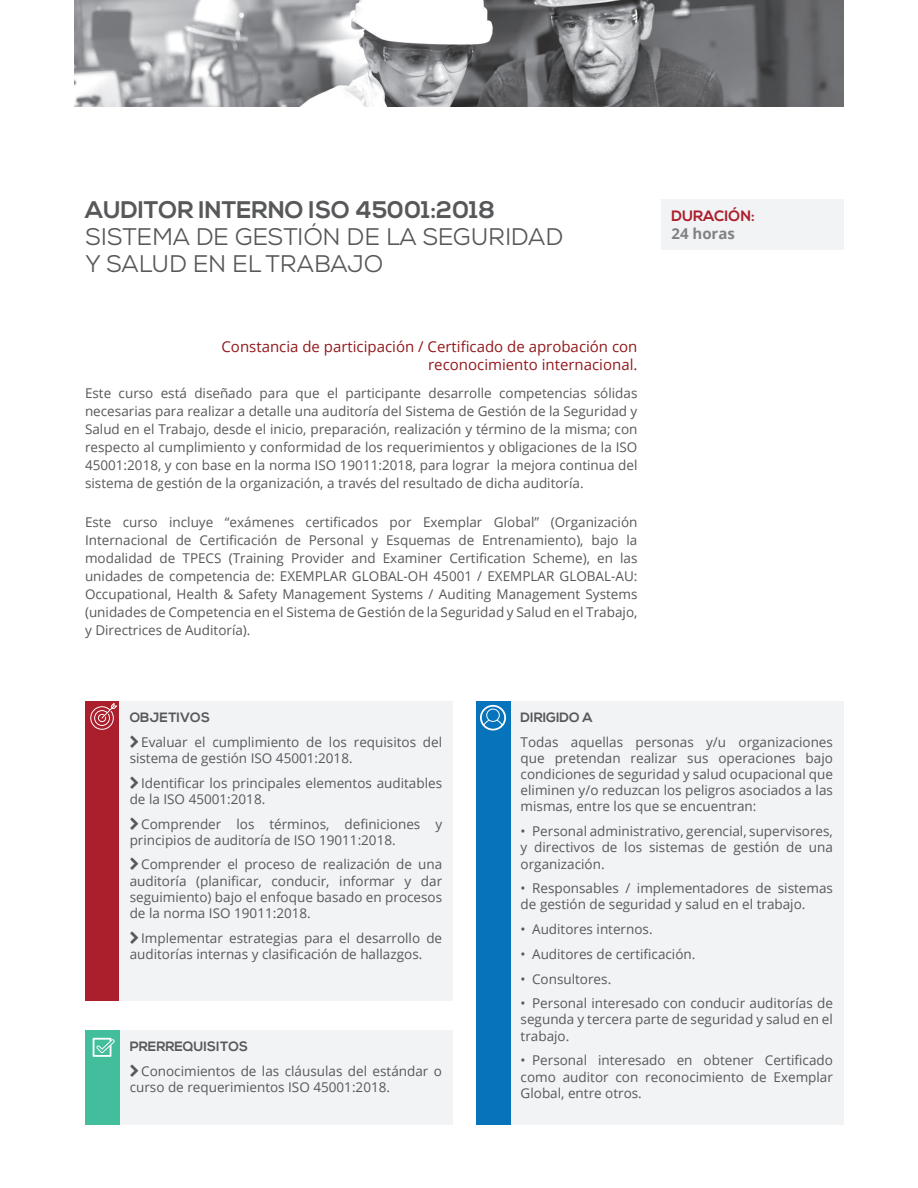
<style>
.page{position:relative;width:918px;height:1188px;background:#fff}
.page>*{position:absolute;margin:0;border:0;box-sizing:border-box;transform-origin:0 0}
.t1{font:24px/27px "Nexa";letter-spacing:-.02em;color:#57585a}
.t2{font:700 24px "Nexa";color:#57585a}
.t3{font:15px/18px "Open Sans";color:#93191d;text-align:right}
.Secciones{font:700 15px "Nexa";color:#ab1e2c}
.Secciones-2{font:700 15px "Open Sans";color:#808285}
.t4{font:13.5px/16.2px "Open Sans";color:#57585a;text-align:justify}
.t5{font:700 13.5px "Nexa";color:#57585a}
</style>
<div class="page">
<div style="left:661px;top:199px;width:183px;height:51px;background:#f2f3f4"></div>
<div style="left:85px;top:701px;width:34px;height:300px;background:#ab1e2c"></div>
<div style="left:119px;top:701px;width:334px;height:300px;background:#f2f3f4"></div>
<svg style="left:90px;top:703px;width:27px;height:27px"></svg>
<div style="left:510px;top:701px;width:334px;height:423px;background:#f2f3f4"></div>
<div style="left:119px;top:1030px;width:334px;height:94px;background:#f2f3f4"></div>
<div style="left:476px;top:701px;width:34px;height:423px;background:#0773bb"></div>
<div style="left:85px;top:1030px;width:34px;height:94px;background:#43be9d"></div>
<svg style="left:480px;top:705px;width:26px;height:25px"></svg>
<svg style="left:93px;top:1038px;width:22px;height:19px"></svg>
<img style="left:74px;top:0;width:770px;height:106px">
<h1 class="t2" style="left:85px;top:195px;width:412px">AUDITOR INTERNO ISO 45001:2018</h1>
<h1 class="t1" style="left:85px;top:223px;width:480px">SISTEMA DE GESTIÓN DE LA SEGURIDAD<br>Y SALUD EN EL TRABAJO</h1>
<p class="t3" style="left:221px;top:337px;width:418px">Constancia de participación / Certificado de aprobación con reconocimiento internacional.</p>
<p class="t4" style="left:85px;top:383px;width:554px;line-height:18px">Este curso está diseñado para que el participante desarrolle competencias sólidas necesarias para realizar a detalle una auditoría del Sistema de Gestión de la Seguridad y Salud en el Trabajo, desde el inicio, preparación, realización y término de la misma; con respecto al cumplimiento y conformidad de los requerimientos y obligaciones de la ISO 45001:2018, y con base en la norma ISO 19011:2018, para lograr la mejora continua del sistema de gestión de la organización, a través del resultado de dicha auditoría.</p>
<p class="t4" style="left:85px;top:513px;width:554px;line-height:18px">Este curso incluye “exámenes certificados por Exemplar Global” (Organización Internacional de Certificación de Personal y Esquemas de Entrenamiento), bajo la modalidad de TPECS (Training Provider and Examiner Certification Scheme), en las unidades de competencia de: EXEMPLAR GLOBAL-OH 45001 / EXEMPLAR GLOBAL-AU:<br>Occupational, Health &amp; Safety Management Systems / Auditing Management Systems (unidades de Competencia en el Sistema de Gestión de la Seguridad y Salud en el Trabajo, y Directrices de Auditoría).</p>
<p class="Secciones" style="left:671px;top:208px;width:85px">DURACIÓN:</p>
<p class="Secciones-2" style="left:671px;top:223px;width:65px">24 horas</p>
<p class="t5" style="left:130px;top:710px;width:82px">OBJETIVOS</p>
<p class="t4" style="left:130px;top:733px;width:314px;text-indent:11px">Evaluar el cumplimiento de los requisitos del sistema de gestión ISO 45001:2018.</p>
<p class="t4" style="left:130px;top:774px;width:314px;text-indent:11px">Identificar los principales elementos auditables de la ISO 45001:2018.</p>
<p class="t4" style="left:130px;top:815px;width:314px;text-indent:11px">Comprender los términos, definiciones y principios de auditoría de ISO 19011:2018.</p>
<p class="t4" style="left:130px;top:856px;width:314px;text-indent:11px">Comprender el proceso de realización de una auditoría (planificar, conducir, informar y dar seguimiento) bajo el enfoque basado en procesos de la norma ISO 19011:2018.</p>
<p class="t4" style="left:130px;top:929px;width:314px;text-indent:11px">Implementar estrategias para el desarrollo de auditorías internas y clasificación de hallazgos.</p>
<p class="t5" style="left:130px;top:1038px;width:120px">PRERREQUISITOS</p>
<p class="t4" style="left:130px;top:1062px;width:314px;text-indent:11px">Conocimientos de las cláusulas del estándar o curso de requerimientos ISO 45001:2018.</p>
<p class="t5" style="left:521px;top:709px;width:74px">DIRIGIDO A</p>
<p class="t4" style="left:521px;top:733px;width:314px">Todas aquellas personas y/u organizaciones que pretendan realizar sus operaciones bajo condiciones de seguridad y salud ocupacional que eliminen y/o reduzcan los peligros asociados a las mismas, entre los que se encuentran:</p>
<p class="t4" style="left:521px;top:823px;width:314px">• Personal administrativo, gerencial, supervisores, y directivos de los sistemas de gestión de una organización.</p>
<p class="t4" style="left:521px;top:880px;width:314px">• Responsables / implementadores de sistemas de gestión de seguridad y salud en el trabajo.</p>
<p class="t4" style="left:521px;top:921px;width:133px">• Auditores internos.</p>
<p class="t4" style="left:521px;top:946px;width:176px">• Auditores de certificación.</p>
<p class="t4" style="left:521px;top:970px;width:92px">• Consultores.</p>
<p class="t4" style="left:521px;top:995px;width:314px">• Personal interesado con conducir auditorías de segunda y tercera parte de seguridad y salud en el trabajo.</p>
<p class="t4" style="left:521px;top:1052px;width:314px">• Personal interesado en obtener Certificado como auditor con reconocimiento de Exemplar Global, entre otros.</p>
</div>
